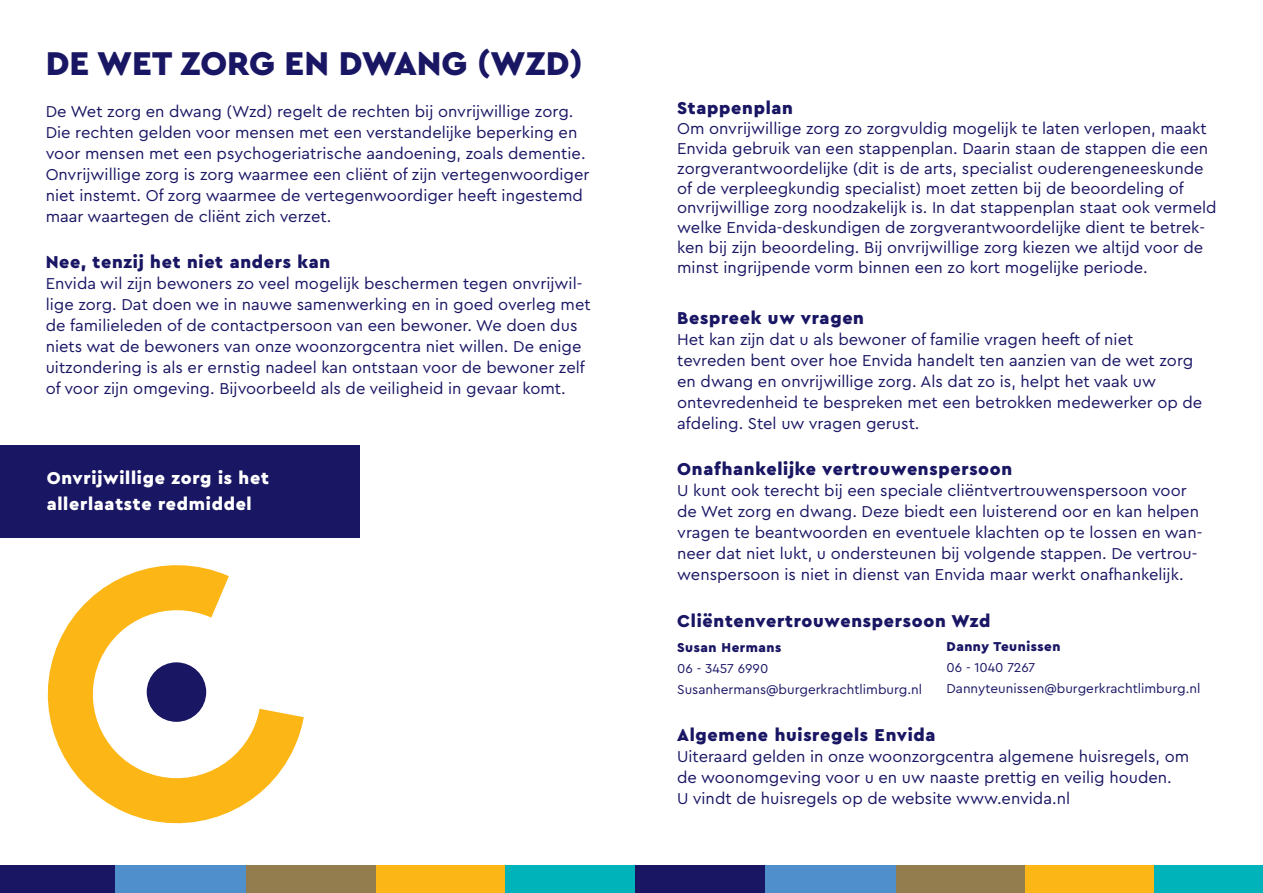
<style>
.page{position:relative;width:1263px;height:893px;background:#fff}
.page>*{position:absolute;margin:0;border:0;box-sizing:border-box;transform-origin:0 0}
.t1{font:900 34.5px "Cera Pro";color:#191664}
.t2{font:900 18px "Cera Pro";letter-spacing:.04em;color:#191664}
.t3{font:900 18px "Cera Pro";letter-spacing:.04em;color:#fff}
.t4{font:16.5px/21px "Cera Pro";color:#191664}
.t5{font:13.5px/21px "Cera Pro";color:#191664}
.t6{font:900 13.5px/21px "Cera Pro";letter-spacing:.04em;color:#191664}
.s1{font-weight:900}
.s2{font-weight:400}
</style>
<div class="page">
<div style="left:374px;top:865px;width:131px;height:28px;background:#fcb615"></div>
<div style="left:505px;top:865px;width:130px;height:28px;background:#00b2b9"></div>
<div style="left:245px;top:865px;width:131px;height:28px;background:#937c4d"></div>
<div style="left:0;top:865px;width:116px;height:28px;background:#191664"></div>
<div style="left:115px;top:865px;width:131px;height:28px;background:#4f8fcc"></div>
<div style="left:0;top:446px;width:359px;height:92px;background:#191664"></div>
<div style="left:1024px;top:865px;width:130px;height:28px;background:#fcb615"></div>
<div style="left:1154px;top:865px;width:109px;height:28px;background:#00b2b9"></div>
<div style="left:894px;top:865px;width:131px;height:28px;background:#937c4d"></div>
<div style="left:635px;top:865px;width:130px;height:28px;background:#191664"></div>
<div style="left:765px;top:865px;width:130px;height:28px;background:#4f8fcc"></div>
<svg style="left:47px;top:565px;width:257px;height:259px"></svg>
<div style="left:147px;top:662px;width:59px;height:60px;background:#191664;border-radius:50%"></div>
<p class="t1" style="left:46px;top:40px;width:538px">DE WET ZORG EN DWANG (WZD)</p>
<p class="t4" style="left:46px;top:100px;width:545px">De Wet zorg en dwang (Wzd) regelt de rechten bij onvrijwillige zorg.<br>Die rechten gelden voor mensen met een verstandelijke beperking en voor mensen met een psychogeriatrische aandoening, zoals dementie.<br>Onvrijwillige zorg is zorg waarmee een cliënt of zijn vertegenwoordiger niet instemt. Of zorg waarmee de vertegenwoordiger heeft ingestemd maar waartegen de cliënt zich verzet.</p>
<p class="t2" style="left:46px;top:250px;width:286px">Nee, tenzij het niet anders kan</p>
<p class="t4" style="left:46px;top:272px;width:546px">Envida wil zijn bewoners zo veel mogelijk beschermen tegen onvrijwil&shy;lige zorg. Dat doen we in nauwe samenwerking en in goed overleg met de familieleden of de contactpersoon van een bewoner. We doen dus niets wat de bewoners van onze woonzorgcentra niet willen. De enige uitzondering is als er ernstig nadeel kan ontstaan voor de bewoner zelf of voor zijn omgeving. Bijvoorbeeld als de veiligheid in gevaar komt.</p>
<p class="t3" style="left:47px;top:466px;width:224px">Onvrijwillige zorg is het</p>
<p class="t3" style="left:47px;top:492px;width:206px">allerlaatste redmiddel</p>
<p class="t2" style="left:677px;top:96px;width:117px">Stappenplan</p>
<p class="t4" style="left:677px;top:118px;width:533px;line-height:19.8px;text-align:justify">Om onvrijwillige zorg zo zorgvuldig mogelijk te laten verlopen, maakt Envida gebruik van een stappenplan. Daarin staan de stappen die een zorgverantwoordelijke (dit is de arts, specialist ouderengeneeskunde</p>
<p class="t4" style="left:677px;top:177px;width:541px;line-height:19.8px">of de verpleegkundig specialist) moet zetten bij de beoordeling of onvrijwillige zorg noodzakelijk is. In dat stappenplan staat ook vermeld welke Envida-deskundigen de zorgverantwoordelijke dient te betrek&shy;ken bij zijn beoordeling. Bij onvrijwillige zorg kiezen we altijd voor de minst ingrijpende vorm binnen een zo kort mogelijke periode.</p>
<p class="t2" style="left:677px;top:306px;width:188px">Bespreek uw vragen</p>
<p class="t4" style="left:677px;top:328px;width:458px">Het kan zijn dat u als bewoner of familie vragen heeft of niet</p>
<p class="t4" style="left:677px;top:349px;width:518px">tevreden bent over hoe Envida handelt ten aanzien van de wet zorg</p>
<p class="t4" style="left:677px;top:370px;width:480px">en dwang en onvrijwillige zorg. Als dat zo is, helpt het vaak uw</p>
<p class="t4" style="left:677px;top:391px;width:527px">ontevredenheid te bespreken met een betrokken medewerker op de afdeling. Stel uw vragen gerust.</p>
<p class="t2" style="left:677px;top:457px;width:337px">Onafhankelijke vertrouwenspersoon</p>
<p class="t4" style="left:677px;top:480px;width:511px">U kunt ook terecht bij een speciale cliëntvertrouwenspersoon voor</p>
<p class="t4" style="left:677px;top:501px;width:523px">de Wet zorg en dwang. Deze biedt een luisterend oor en kan helpen</p>
<p class="t4" style="left:677px;top:522px;width:527px">vragen te beantwoorden en eventuele klachten op te lossen en wan&shy;neer dat niet lukt, u ondersteunen bij volgende stappen. De vertrou&shy;wenspersoon is niet in dienst van Envida maar werkt onafhankelijk.</p>
<p class="t2" style="left:677px;top:609px;width:315px">Cliëntenvertrouwenspersoon Wzd</p>
<p class="t5" style="left:677px;top:637px;width:246px"><span class="s1">Susan Hermans<br></span>06 - 3457 6990<br>Susanhermans@burgerkrachtlimburg.nl</p>
<p class="t2" style="left:677px;top:723px;width:260px">Algemene huisregels Envida</p>
<p class="t4" style="left:677px;top:745px;width:513px">Uiteraard gelden in onze woonzorgcentra algemene huisregels, om</p>
<p class="t4" style="left:677px;top:766px;width:496px">de woonomgeving voor u en uw naaste prettig en veilig houden.</p>
<p class="t4" style="left:677px;top:787px;width:394px">U vindt de huisregels op de website www.envida.nl</p>
<p class="t6" style="left:966px;top:636px;width:96px;text-indent:-20px">Danny Teunissen<br><span class="s2">1040 7264</span></p>
<p class="t5" style="left:946px;top:678px;width:255px">Dannyteunissen@burgerkrachtlimburg.nl</p>
<p class="t5" style="left:946px;top:657px;width:90px">06 - 1040 7267</p>
</div>
